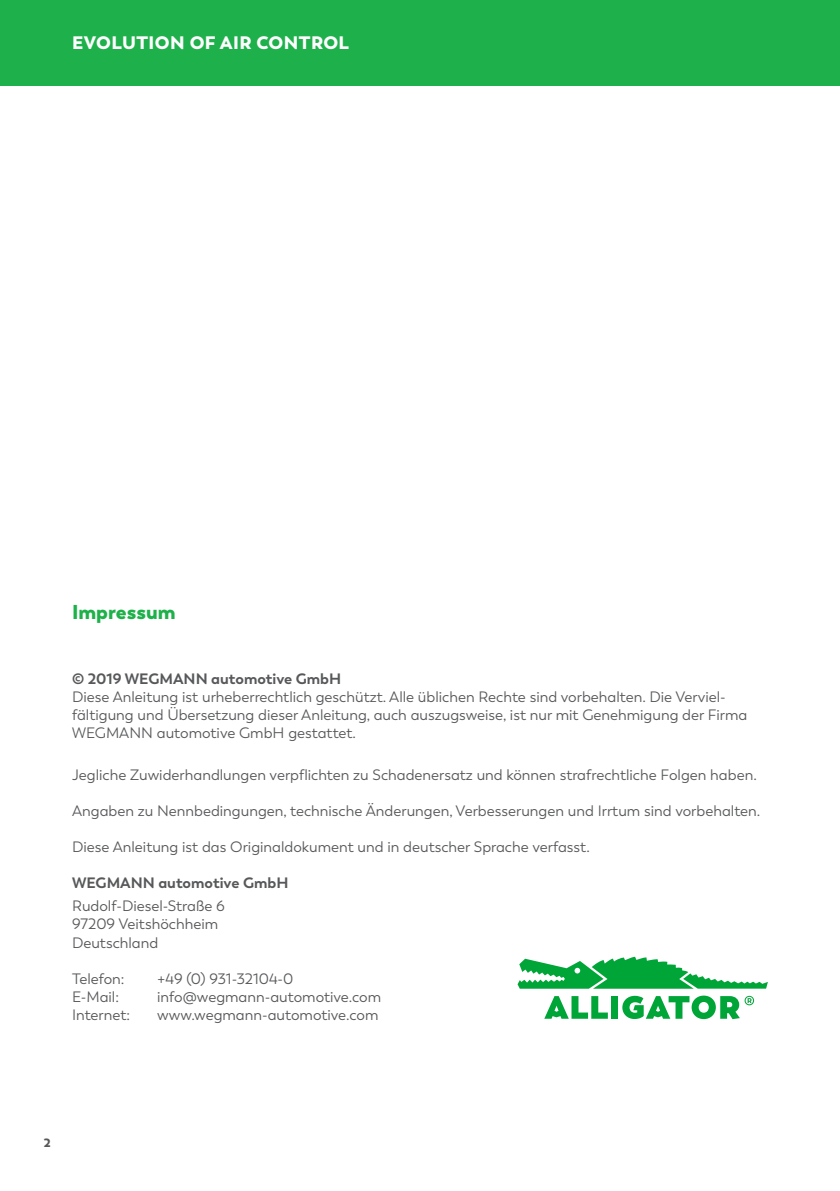
<style>
.page{position:relative;width:840px;height:1191px;background:#fff}
.page>*{position:absolute;margin:0;border:0;box-sizing:border-box;transform-origin:0 0}
.t1{font:900 20px "Trenda";color:#1eb14b}
.t2{font:900 18px "Trenda";letter-spacing:.025em;color:#fff}
.Copy{font:15px/18px "Trenda";color:#57585a}
.Copy-2{font:700 15px "Trenda";color:#57585a}
.t3{font:900 12px "Trenda";color:#57585a}
.s1{font-weight:700}
</style>
<div class="page">
<div style="left:0;top:0;width:839px;height:85px;background:#1eb14b"></div>
<svg style="left:517px;top:956px;width:250px;height:32px"></svg>
<svg style="left:544px;top:996px;width:63px;height:22px"></svg>
<div style="left:610px;top:996px;width:7px;height:22px;background:#00a538"></div>
<svg style="left:622px;top:995px;width:131px;height:24px"></svg>
<p class="t2" style="left:72px;top:31px;width:278px">EVOLUTION OF AIR CONTROL</p>
<h3 class="t1" style="left:72px;top:599px;width:105px">Impressum</h3>
<p class="Copy" style="left:72px;top:670px;width:676px"><span class="s1">© 2019 WEGMANN automotive GmbH<br></span>Diese Anleitung ist urheberrechtlich geschützt. Alle üblichen Rechte sind vorbehalten. Die Verviel&shy;fältigung und Übersetzung dieser Anleitung, auch auszugsweise, ist nur mit Genehmigung der Firma WEGMANN automotive GmbH gestattet.</p>
<p class="Copy" style="left:72px;top:766px;width:685px">Jegliche Zuwiderhandlungen verpflichten zu Schadenersatz und können strafrechtliche Folgen haben.</p>
<p class="Copy" style="left:72px;top:802px;width:689px">Angaben zu Nennbedingungen, technische Änderungen, Verbesserungen und Irrtum sind vorbehalten.</p>
<p class="Copy" style="left:72px;top:838px;width:519px">Diese Anleitung ist das Originaldokument und in deutscher Sprache verfasst.</p>
<p class="Copy-2" style="left:72px;top:873px;width:218px">WEGMANN automotive GmbH</p>
<p class="Copy" style="left:72px;top:897px;width:154px">Rudolf-Diesel-Straße 6<br>97209 Veitshöchheim<br>Deutschland</p>
<p class="Copy" style="left:72px;top:969px;width:54px">Telefon:</p>
<p class="Copy" style="left:157px;top:969px;width:137px">+49 (0) 931-32104-0</p>
<p class="Copy" style="left:72px;top:987px;width:48px">E-Mail:</p>
<p class="Copy" style="left:157px;top:987px;width:225px">info@wegmann-automotive.com</p>
<p class="Copy" style="left:72px;top:1005px;width:59px">Internet:</p>
<p class="Copy" style="left:157px;top:1005px;width:223px">www.wegmann-automotive.com</p>
<p class="t3" style="left:44px;top:1134px;width:8px">2</p>
</div>
